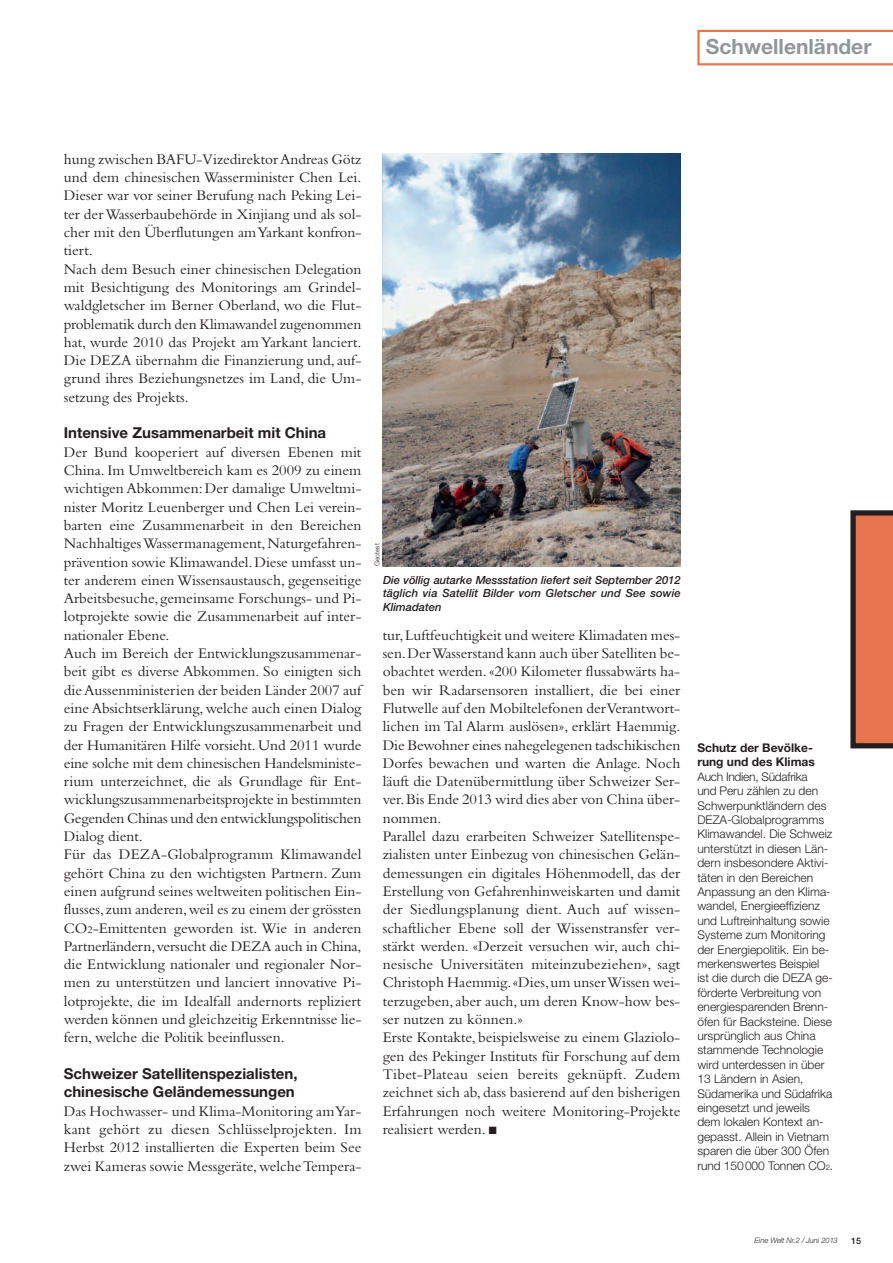
<style>
.page{position:relative;width:893px;height:1263px;background:#fff}
.page>*{position:absolute;margin:0;border:0;box-sizing:border-box;transform-origin:0 0}
.t1{font:700 21px "Helvetica Neue";color:#939598}
.t2{font:15.3px/18.3px "Bembo";color:#231f20}
.t3{font:700 15px/18.3px "Helvetica Neue";color:#231f20}
.t4{font:300 12px/14.4px "Helvetica Neue";color:#231f20}
.t5{font:700 12px/14.4px "Helvetica Neue";color:#231f20}
.t6{font:italic 500 11.25px/13.5px "Helvetica Neue";letter-spacing:.005em;color:#231f20;text-align:justify}
.t7{font:500 9px "Helvetica Neue";color:#231f20}
.t8{font:italic 300 7.5px "Helvetica Neue";color:#231f20}
.t9{font:300 6.75px "Helvetica Neue";color:#231f20}
.s1{font-size:10.5px}
.s2{font-size:7.5px}
</style>
<div class="page">
<svg style="left:697px;top:30px;width:196px;height:35px"></svg>
<svg style="left:850px;top:510px;width:43px;height:238px;background:#c8684a"></svg>
<img style="left:383px;top:153px;width:297px;height:413px">
<h1 class="t1" style="left:706px;top:39px;width:167px">Schwellenländer</h1>
<p class="t2" style="left:64px;top:151px;width:299px">hung zwischen BAFU-VizedirektorAndreas Götz und dem chinesischen Wasserminister Chen Lei.<br>Dieser war vor seiner Berufung nach Peking Lei&shy;ter derWasserbaubehörde in Xinjiang und als sol&shy;cher mit den Überflutungen amYarkant konfron&shy;tiert.<br>Nach dem Besuch einer chinesischen Delegation mit Besichtigung des Monitorings am Grindel&shy;waldgletscher im Berner Oberland, wo die Flut&shy;problematik durch den Klimawandel zugenommen hat, wurde 2010 das Projekt am Yarkant lanciert.<br>Die DEZA übernahm die Finanzierung und, auf&shy;grund ihres Beziehungsnetzes im Land, die Um&shy;setzung des Projekts.</p>
<p class="t3" style="left:64px;top:425px;width:264px">Intensive Zusammenarbeit mit China</p>
<p class="t2" style="left:64px;top:444px;width:299px">Der Bund kooperiert auf diversen Ebenen mit China. Im Umweltbereich kam es 2009 zu einem wichtigen Abkommen:Der damalige Umweltmi&shy;nister Moritz Leuenberger und Chen Lei verein&shy;barten eine Zusammenarbeit in den Bereichen NachhaltigesWassermanagement,Naturgefahren&shy;prävention sowie Klimawandel.Diese umfasst un&shy;ter anderem einen Wissensaustausch, gegenseitige Arbeitsbesuche, gemeinsame Forschungs- und Pi&shy;lotprojekte sowie die Zusammenarbeit auf inter&shy;nationaler Ebene.<br>Auch im Bereich der Entwicklungszusammenar&shy;beit gibt es diverse Abkommen. So einigten sich dieAussenministerien der beiden Länder 2007 auf eine Absichtserklärung,welche auch einen Dialog zu Fragen der Entwicklungszusammenarbeit und der Humanitären Hilfe vorsieht. Und 2011 wurde eine solche mit dem chinesischen Handelsministe&shy;rium unterzeichnet, die als Grundlage für Ent&shy;wicklungszusammenarbeitsprojekte in bestimmten Gegenden Chinas und den entwicklungspolitischen Dialog dient.<br>Für das DEZA-Globalprogramm Klimawandel gehört China zu den wichtigsten Partnern. Zum einen aufgrund seines weltweiten politischen Ein&shy;flusses, zum anderen,weil es zu einem der grössten CO<span class="s1">2</span>-Emittenten geworden ist. Wie in anderen Partnerländern,versucht die DEZA auch in China, die Entwicklung nationaler und regionaler Nor&shy;men zu unterstützen und lanciert innovative Pi&shy;lotprojekte, die im Idealfall andernorts repliziert werden können und gleichzeitig Erkenntnisse lie&shy;fern, welche die Politik beeinflussen.</p>
<p class="t3" style="left:64px;top:1066px;width:235px">Schweizer Satellitenspezialisten, chinesische Geländemessungen</p>
<p class="t2" style="left:64px;top:1103px;width:299px;text-align:justify">Das Hochwasser- und Klima-Monitoring amYar&shy;kant gehört zu diesen Schlüsselprojekten. Im Herbst 2012 installierten die Experten beim See zwei Kameras sowie Messgeräte,welcheTempera-</p>
<p class="t9" style="left:375px;top:566px;width:24px;rotate:-90deg">Geotest</p>
<p class="t6" style="left:383px;top:574px;width:299px">Die völlig autarke Messstation liefert seit September 2012 täglich via Satellit Bilder vom Gletscher und See sowie Klimadaten</p>
<p class="t2" style="left:383px;top:627px;width:299px">tur,Luftfeuchtigkeit und weitere Klimadaten mes&shy;sen.DerWasserstand kann auch über Satelliten be&shy;obachtet werden.«200 Kilometer flussabwärts ha&shy;ben wir Radarsensoren installiert, die bei einer Flutwelle auf den Mobiltelefonen derVerantwort&shy;lichen im Tal Alarm auslösen», erklärt Haemmig.<br>Die Bewohner eines nahegelegenen tadschikischen Dorfes bewachen und warten die Anlage. Noch läuft die Datenübermittlung über Schweizer Ser&shy;ver.Bis Ende 2013 wird dies aber von China über&shy;nommen.<br>Parallel dazu erarbeiten Schweizer Satellitenspe&shy;zialisten unter Einbezug von chinesischen Gelän&shy;demessungen ein digitales Höhenmodell, das der Erstellung von Gefahrenhinweiskarten und damit der Siedlungsplanung dient. Auch auf wissen&shy;schaftlicher Ebene soll der Wissenstransfer ver&shy;stärkt werden. «Derzeit versuchen wir, auch chi&shy;nesische Universitäten miteinzubeziehen», sagt Christoph Haemmig.«Dies,um unserWissen wei&shy;terzugeben,aber auch, um deren Know-how bes&shy;ser nutzen zu können.»<br>Erste Kontakte, beispielsweise zu einem Glaziolo&shy;gen des Pekinger Instituts für Forschung auf dem Tibet-Plateau seien bereits geknüpft. Zudem zeichnet sich ab, dass basierend auf den bisherigen Erfahrungen noch weitere Monitoring-Projekte realisiert werden. ■</p>
<p class="t5" style="left:697px;top:741px;width:119px">Schutz der Bevölke&shy;rung und des Klimas</p>
<p class="t4" style="left:697px;top:770px;width:137px">Auch Indien, Südafrika<br>und Peru zählen zu den<br>Schwerpunktländern des<br>DEZA-Globalprogramms<br>Klimawandel. Die Schweiz unterstützt in diesen Län&shy;dern insbesondere Aktivi&shy;täten in den Bereichen<br>Anpassung an den Klima&shy;wandel, Energieeffizienz und Luftreinhaltung sowie<br>Systeme zum Monitoring der Energiepolitik. Ein be&shy;merkenswertes Beispiel ist die durch die DEZA ge&shy;förderte Verbreitung von energiesparenden Brenn&shy;öfen für Backsteine. Diese ursprünglich aus China stammende Technologie wird unterdessen in über<br>13 Ländern in Asien,<br>Südamerika und Südafrika eingesetzt und jeweils dem lokalen Kontext an&shy;gepasst. Allein in Vietnam sparen die über 300 Öfen rund 150000 Tonnen CO<span class="s2">2</span>.</p>
<p class="t8" style="left:755px;top:1238px;width:85px">Eine Welt Nr.2 / Juni 2013</p>
<p class="t7" style="left:851px;top:1237px;width:12px">15</p>
</div>
